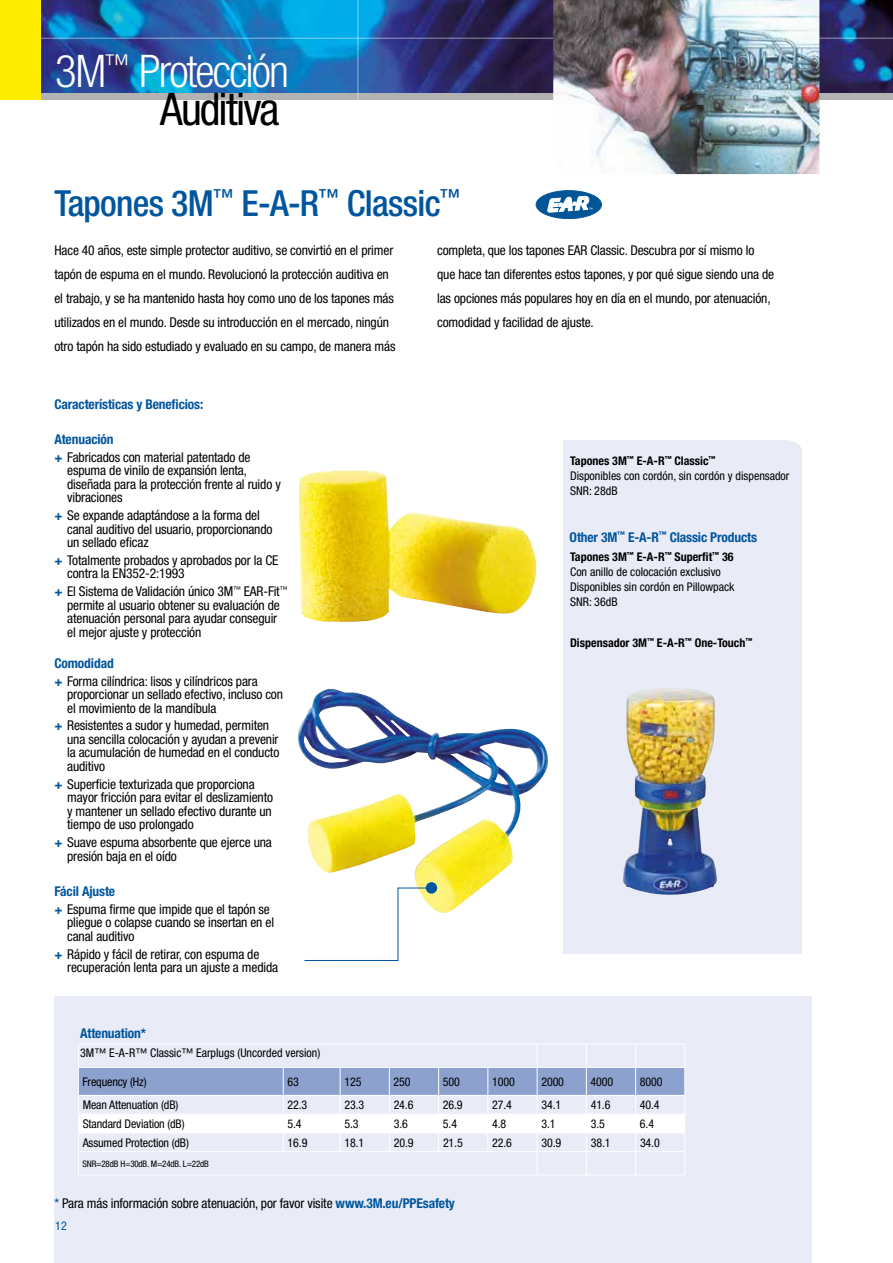
<style>
.page{position:relative;width:893px;height:1263px;background:#fff}
.page>*{position:absolute;margin:0;border:0;box-sizing:border-box;transform-origin:0 0}
.t1{font:300 condensed 45px/37.2px "Helvetica Neue LT Std";letter-spacing:-.045em;color:#fff;text-align:right}
.t2{font:500 condensed 36px "Helvetica Neue LT Std";letter-spacing:-.02em;color:#00569e}
.t3{font:condensed 13.5px/13.5px "Helvetica Neue LT Std";letter-spacing:-.01em;color:#000}
.t4{font:700 condensed 13.5px "Helvetica Neue LT Std";letter-spacing:-.01em;color:#00569e}
.t5{font:condensed 12px/15px "Helvetica Neue LT Std";color:#000}
.t6{font:700 condensed 12px "Helvetica Neue LT Std";color:#000}
.t7{font:condensed 12px "Helvetica Neue LT Std";color:#00569e}
.t8{font:condensed 9px "Helvetica Neue LT Std";letter-spacing:-.02em;color:#000}
.s1{font-weight:400;color:#000}
.s2{font-weight:700;color:#00569e}
.s3{font-weight:700}
.s4{color:#005597}
</style>
<div class="page">
<div style="left:54px;top:996px;width:758px;height:267px;background:#e9ebf7"></div>
<div style="left:0;top:91px;width:893px;height:9px;background:#b3b2b2"></div>
<img style="left:41px;top:0;width:852px;height:92px">
<hr style="left:0;top:38px;width:893px;height:1px;background:#fff">
<hr style="left:358px;top:0;width:1px;height:102px;background:#fff">
<div style="left:0;top:0;width:41px;height:100px;background:#ffed00"></div>
<svg style="left:563px;top:440px;width:239px;height:514px;fill:#e9ebf7"></svg>
<img style="left:299px;top:470px;width:238px;height:152px">
<img style="left:297px;top:689px;width:251px;height:224px">
<img style="left:626px;top:688px;width:42px;height:129px">
<div style="left:427px;top:883px;width:9px;height:10px;background:#00569e;border-radius:50%"></div>
<div style="left:426px;top:882px;width:11px;height:12px;border:2px solid #00569e;border-radius:50%"></div>
<svg style="left:304px;top:887px;width:129px;height:74px"></svg>
<img style="left:553px;top:0;width:266px;height:174px">
<hr style="left:78px;top:1175px;width:205px;height:1px;background:#fff">
<hr style="left:283px;top:1175px;width:57px;height:1px;background:#fff">
<hr style="left:340px;top:1175px;width:49px;height:1px;background:#fff">
<hr style="left:389px;top:1175px;width:50px;height:1px;background:#fff">
<hr style="left:439px;top:1175px;width:49px;height:1px;background:#fff">
<hr style="left:488px;top:1175px;width:49px;height:1px;background:#fff">
<hr style="left:537px;top:1175px;width:49px;height:1px;background:#fff">
<hr style="left:586px;top:1175px;width:50px;height:1px;background:#fff">
<hr style="left:636px;top:1175px;width:49px;height:1px;background:#fff">
<svg style="left:78px;top:1044px;width:607px;height:131px"></svg>
<hr style="left:636px;top:1151px;width:49px;height:1px;background:#fff">
<svg style="left:536px;top:190px;width:66px;height:29px"></svg>
<h1 class="t1" style="left:55px;top:53px;width:235px">3M<sup>™</sup> Protección<br><span class="s1">Auditiva</span></h1>
<h2 class="t2" style="left:54px;top:182px;width:408px">Tapones 3M<sup>™</sup> E-A-R<sup>™</sup> Classic<sup>™</sup></h2>
<p class="t3" style="left:54px;top:238px;width:343px;line-height:24px">Hace 40 años, este simple protector auditivo, se convirtió en el primer tapón de espuma en el mundo. Revolucionó la protección auditiva en el trabajo, y se ha mantenido hasta hoy como uno de los tapones más utilizados en el mundo. Desde su introducción en el mercado, ningún otro tapón ha sido estudiado y evaluado en su campo, de manera más</p>
<p class="t3" style="left:437px;top:238px;width:339px;line-height:24px">completa, que los tapones EAR Classic. Descubra por sí mismo lo que hace tan diferentes estos tapones, y por qué sigue siendo una de las opciones más populares hoy en día en el mundo, por atenuación, comodidad y facilidad de ajuste.</p>
<p class="t4" style="left:54px;top:396px;width:150px">Características y Beneficios:</p>
<p class="t3" style="left:54px;top:430px;width:198px;line-height:17.7px"><span class="s2">Atenuación<br>+</span> Fabricados con material patentado de</p>
<p class="t3" style="left:67px;top:464px;width:215px">espuma de vinilo de expansión lenta, diseñada para la protección frente al ruido y vibraciones</p>
<p class="t3" style="left:67px;top:509px;width:207px;text-indent:-13px"><span class="s2">+</span> Se expande adaptándose a la forma del canal auditivo del usuario, proporcionando un sellado eficaz</p>
<p class="t3" style="left:67px;top:553px;width:213px;text-indent:-13px"><span class="s2">+</span> Totalmente probados y aprobados por la CE contra la EN352-2:1993</p>
<p class="t3" style="left:67px;top:585px;width:222px;text-indent:-13px"><span class="s2">+</span> El Sistema de Validación único 3M<sup>™</sup> EAR-Fit<sup>™ </sup>permite al usuario obtener su evaluación de atenuación personal para ayudar conseguir el mejor ajuste y protección</p>
<p class="t3" style="left:54px;top:654px;width:205px;line-height:17.7px"><span class="s2">Comodidad<br>+</span> Forma cilíndrica: lisos y cilíndricos para</p>
<p class="t3" style="left:67px;top:688px;width:217px">proporcionar un sellado efectivo, incluso con el movimiento de la mandíbula</p>
<p class="t3" style="left:67px;top:719px;width:214px;text-indent:-13px"><span class="s2">+</span> Resistentes a sudor y humedad, permiten una sencilla colocación y ayudan a prevenir la acumulación de humedad en el conducto auditivo</p>
<p class="t3" style="left:67px;top:777px;width:207px;text-indent:-13px"><span class="s2">+</span> Superficie texturizada que proporciona mayor fricción para evitar el deslizamiento y mantener un sellado efectivo durante un tiempo de uso prolongado</p>
<p class="t3" style="left:67px;top:835px;width:206px;text-indent:-13px"><span class="s2">+</span> Suave espuma absorbente que ejerce una presión baja en el oído</p>
<p class="t3" style="left:54px;top:882px;width:217px;line-height:17.7px"><span class="s2">Fácil Ajuste<br>+</span> Espuma firme que impide que el tapón se</p>
<p class="t3" style="left:67px;top:916px;width:208px">pliegue o colapse cuando se insertan en el canal auditivo</p>
<p class="t3" style="left:67px;top:947px;width:213px;text-indent:-13px"><span class="s2">+</span> Rápido y fácil de retirar, con espuma de recuperación lenta para un ajuste a medida</p>
<p class="t5" style="left:570px;top:453px;width:221px"><span class="s3">Tapones 3M</span><sup>™</sup> <span class="s3">E-A-R</span><sup>™</sup> <span class="s3">Classic</span><sup>™<br></sup>Disponibles con cordón, sin cordón y dispensador<br>SNR: 28dB</p>
<p class="t4" style="left:570px;top:529px;width:189px">Other 3M<sup>™</sup> E-A-R<sup>™</sup> Classic Products</p>
<p class="t5" style="left:570px;top:549px;width:166px"><span class="s3">Tapones 3M</span><sup>™</sup> <span class="s3">E-A-R</span><sup>™</sup> <span class="s3">Superfit</span><sup>™</sup> <span class="s3">36<br></span>Con anillo de colocación exclusivo<br>Disponibles sin cordón en Pillowpack<br>SNR: 36dB</p>
<p class="t6" style="left:570px;top:636px;width:184px">Dispensador 3M<sup>™</sup> E-A-R<sup>™</sup> One-Touch<sup>™</sup></p>
<p class="t4" style="left:80px;top:1025px;width:67px">Attenuation*</p>
<p class="t5" style="left:80px;top:1045px;width:242px">3M™ E-A-R™ Classic™ Earplugs (Uncorded version)</p>
<p class="t5" style="left:83px;top:1074px;width:65px">Frequency (Hz)</p>
<p class="t5" style="left:287px;top:1074px;width:13px">63</p>
<p class="t5" style="left:344px;top:1074px;width:19px">125</p>
<p class="t5" style="left:394px;top:1074px;width:19px">250</p>
<p class="t5" style="left:443px;top:1074px;width:19px">500</p>
<p class="t5" style="left:492px;top:1074px;width:24px">1000</p>
<p class="t5" style="left:541px;top:1074px;width:24px">2000</p>
<p class="t5" style="left:591px;top:1074px;width:24px">4000</p>
<p class="t5" style="left:640px;top:1074px;width:24px">8000</p>
<p class="t5" style="left:83px;top:1097px;width:97px">Mean Attenuation (dB)</p>
<p class="t5" style="left:288px;top:1097px;width:21px">22.3</p>
<p class="t5" style="left:344px;top:1097px;width:21px">23.3</p>
<p class="t5" style="left:394px;top:1097px;width:21px">24.6</p>
<p class="t5" style="left:443px;top:1097px;width:21px">26.9</p>
<p class="t5" style="left:492px;top:1097px;width:21px">27.4</p>
<p class="t5" style="left:541px;top:1097px;width:21px">34.1</p>
<p class="t5" style="left:591px;top:1097px;width:21px">41.6</p>
<p class="t5" style="left:640px;top:1097px;width:21px">40.4</p>
<p class="t5" style="left:83px;top:1116px;width:103px">Standard Deviation (dB)</p>
<p class="t5" style="left:288px;top:1116px;width:16px">5.4</p>
<p class="t5" style="left:344px;top:1116px;width:16px">5.3</p>
<p class="t5" style="left:394px;top:1116px;width:16px">3.6</p>
<p class="t5" style="left:443px;top:1116px;width:16px">5.4</p>
<p class="t5" style="left:492px;top:1116px;width:16px">4.8</p>
<p class="t5" style="left:541px;top:1116px;width:16px">3.1</p>
<p class="t5" style="left:591px;top:1116px;width:16px">3.5</p>
<p class="t5" style="left:640px;top:1116px;width:16px">6.4</p>
<p class="t5" style="left:83px;top:1135px;width:108px">Assumed Protection (dB)</p>
<p class="t5" style="left:288px;top:1135px;width:21px">16.9</p>
<p class="t5" style="left:344px;top:1135px;width:21px">18.1</p>
<p class="t5" style="left:394px;top:1135px;width:21px">20.9</p>
<p class="t5" style="left:443px;top:1135px;width:21px">21.5</p>
<p class="t5" style="left:492px;top:1135px;width:21px">22.6</p>
<p class="t5" style="left:541px;top:1135px;width:21px">30.9</p>
<p class="t5" style="left:591px;top:1135px;width:21px">38.1</p>
<p class="t5" style="left:640px;top:1135px;width:21px">34.0</p>
<p class="t8" style="left:83px;top:1158px;width:128px">SNR=28dB H=30dB. M=24dB. L=22dB</p>
<p class="t3" style="left:54px;top:1196px;width:402px"><span class="s4">*</span> Para más información sobre atenuación, por favor visite <span class="s2">www.3M.eu/PPEsafety</span></p>
<p class="t7" style="left:55px;top:1219px;width:13px">12</p>
</div>
